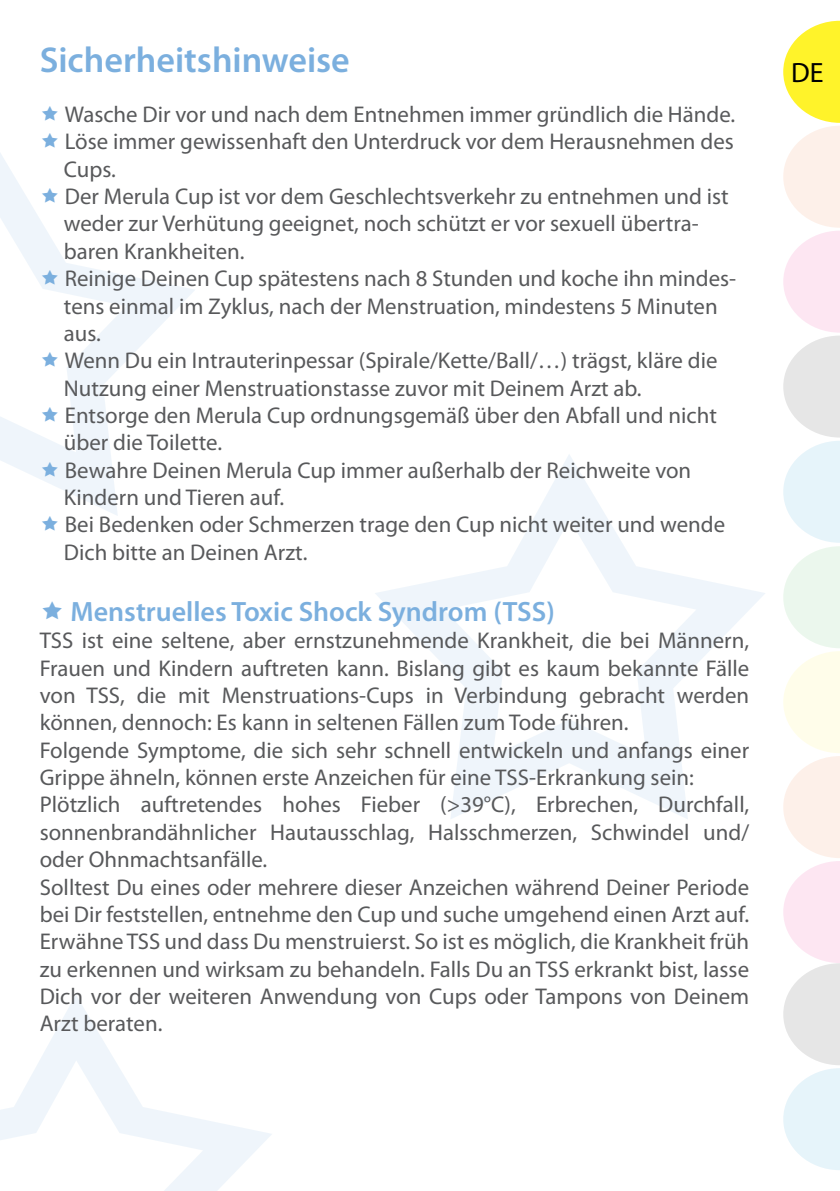
<style>
.page{position:relative;width:840px;height:1191px;background:#fff}
.page>*{position:absolute;margin:0;border:0;box-sizing:border-box;transform-origin:0 0}
.t1{font:600 36px "Myriad Pro";color:#7bafde}
.t2{font:600 28px "Myriad Pro";color:#7bafde}
.t3{font:28px "Myriad Pro";color:#000}
.t4{font:22.8px/27.2px "Myriad Pro";color:#58595b}
</style>
<div class="page">
<svg style="left:0;top:153px;width:195px;height:363px"></svg>
<svg style="left:0;top:996px;width:272px;height:195px"></svg>
<svg style="left:375px;top:455px;width:390px;height:364px"></svg>
<svg style="left:783px;top:21px;width:56px;height:1149px"></svg>
<svg style="left:42px;top:187px;width:16px;height:15px"></svg>
<svg style="left:42px;top:269px;width:16px;height:15px"></svg>
<svg style="left:42px;top:351px;width:16px;height:16px"></svg>
<svg style="left:42px;top:406px;width:16px;height:15px"></svg>
<svg style="left:42px;top:461px;width:16px;height:15px"></svg>
<h1 class="t1" style="left:40px;top:37px;width:311px">Sicherheitshinweise</h1>
<p class="t4" style="left:64px;top:100px;width:673px">Wasche Dir vor und nach dem Entnehmen immer gründlich die Hände.<br>Löse immer gewissenhaft den Unterdruck vor dem Herausnehmen des Cups.<br>Der Merula Cup ist vor dem Geschlechtsverkehr zu entnehmen und ist weder zur Verhütung geeignet, noch schützt er vor sexuell übertra&shy;baren Krankheiten.<br>Reinige Deinen Cup spätestens nach 8 Stunden und koche ihn mindes&shy;tens einmal im Zyklus, nach der Menstruation, mindestens 5 Minuten aus.<br>Wenn Du ein Intrauterinpessar (Spirale/Kette/Ball/…) trägst, kläre die Nutzung einer Menstruationstasse zuvor mit Deinem Arzt ab.<br>Entsorge den Merula Cup ordnungsgemäß über den Abfall und nicht über die Toilette.<br>Bewahre Deinen Merula Cup immer außerhalb der Reichweite von Kindern und Tieren auf.<br>Bei Bedenken oder Schmerzen trage den Cup nicht weiter und wende Dich bitte an Deinen Arzt.</p>
<p class="t2" style="left:70px;top:593px;width:485px">Menstruelles Toxic Shock Syndrom (TSS)</p>
<p class="t4" style="left:40px;top:626px;width:710px">TSS ist eine seltene, aber ernstzunehmende Krankheit, die bei Männern, Frauen und Kindern auftreten kann. Bislang gibt es kaum bekannte Fälle von TSS, die mit Menstruations-Cups in Verbindung gebracht werden können, dennoch: Es kann in seltenen Fällen zum Tode führen.<br>Folgende Symptome, die sich sehr schnell entwickeln und anfangs einer Grippe ähneln, können erste Anzeichen für eine TSS-Erkrankung sein:<br>Plötzlich auftretendes hohes Fieber (&gt;39°C), Erbrechen, Durchfall, sonnenbrandähnlicher Hautausschlag, Halsschmerzen, Schwindel und/ oder Ohnmachtsanfälle.<br>Solltest Du eines oder mehrere dieser Anzeichen während Deiner Periode bei Dir feststellen, entnehme den Cup und suche umgehend einen Arzt auf.<br>Erwähne TSS und dass Du menstruierst. So ist es möglich, die Krankheit früh zu erkennen und wirksam zu behandeln. Falls Du an TSS erkrankt bist, lasse Dich vor der weiteren Anwendung von Cups oder Tampons von Deinem Arzt beraten.</p>
<p class="t3" style="left:790px;top:56px;width:34px">DE</p>
</div>
